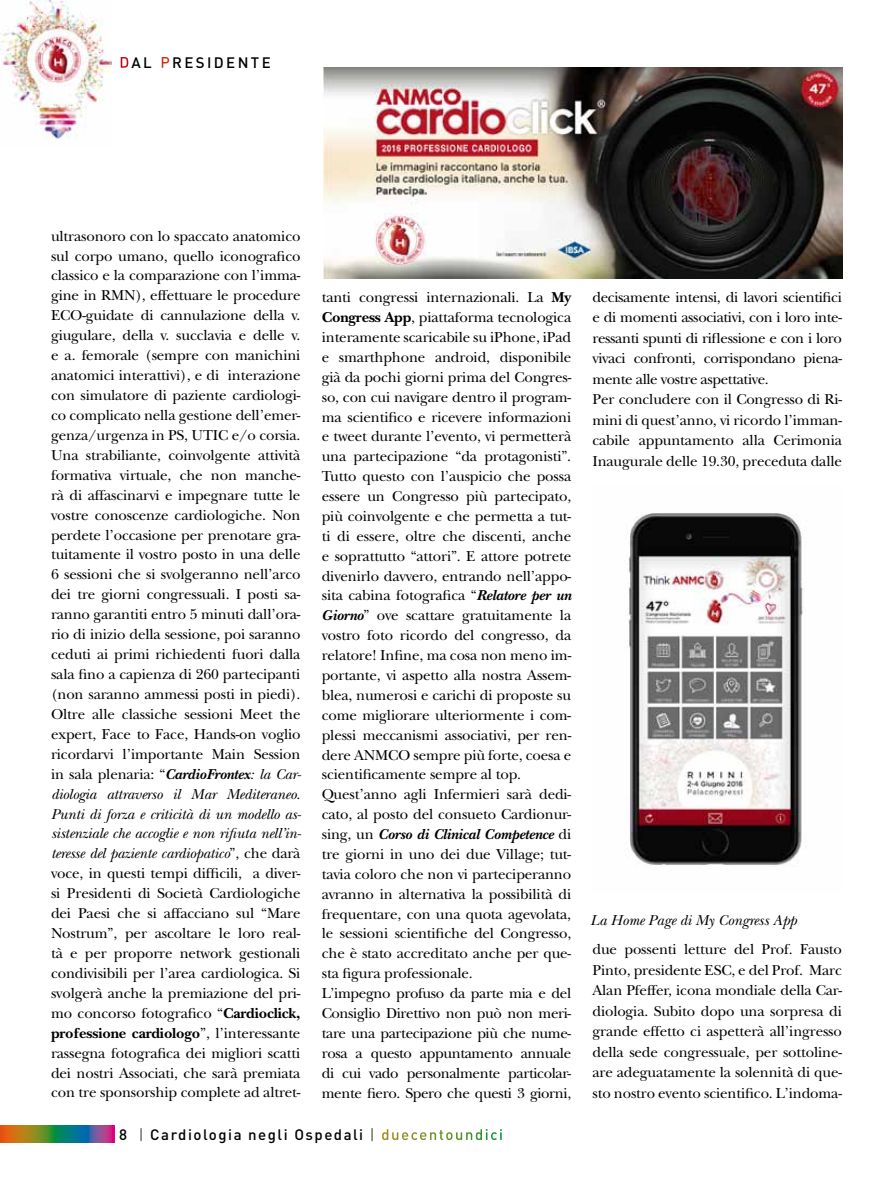
<style>
.page{position:relative;width:893px;height:1191px;background:#fff}
.page>*{position:absolute;margin:0;border:0;box-sizing:border-box;transform-origin:0 0}
.t1{font:15px/20px "New Baskerville";letter-spacing:-.01em;color:#000;text-align:justify}
.t2{font:500 15px "DIN";letter-spacing:.1em;color:#000}
.t3{font:italic 15px "New Baskerville";color:#000}
.s1{color:#fff}
.s2{font-weight:700;font-style:italic}
.s3{font-style:italic}
.s4{font-weight:700}
.s5{font-weight:300}
</style>
<div class="page">
<img style="left:0;top:0;width:112px;height:139px">
<svg style="left:0;top:1125px;width:115px;height:17px;background:#6d6f57"></svg>
<img style="left:323px;top:68px;width:520px;height:210px">
<img style="left:627px;top:513px;width:179px;height:354px">
<p class="t2" style="left:119px;top:53px;width:24px"><span class="s1">d</span> al</p>
<p class="t2" style="left:160px;top:53px;width:24px"><span class="s1">p</span> residente</p>
<p class="t1" style="left:51px;top:226px;width:252px">ultrasonoro con lo spaccato anatomico sul corpo umano, quello iconografico classico e la comparazione con l’imma&shy;gine in RMN), effettuare le procedure ECO-guidate di cannulazione della v. giugulare, della v. succlavia e delle v. e a. femorale (sempre con manichini anatomici interattivi), e di interazione con simulatore di paziente cardiologi&shy;co complicato nella gestione dell’emer&shy;genza/urgenza in PS, UTIC e/o corsia.<br>Una strabiliante, coinvolgente attività formativa virtuale, che non manche&shy;rà di affascinarvi e impegnare tutte le vostre conoscenze cardiologiche. Non perdete l’occasione per prenotare gra&shy;tuitamente il vostro posto in una delle 6 sessioni che si svolgeranno nell’arco dei tre giorni congressuali. I posti sa&shy;ranno garantiti entro 5 minuti dall’ora&shy;rio di inizio della sessione, poi saranno ceduti ai primi richiedenti fuori dalla sala fino a capienza di 260 partecipanti (non saranno ammessi posti in piedi).<br>Oltre alle classiche sessioni Meet the expert, Face to Face, Hands-on voglio ricordarvi l’importante Main Session in sala plenaria: “<span class="s2">CardioFrontex</span><span class="s3">: la Car&shy;diologia attraverso il Mar Mediteraneo.<br>Punti di forza e criticità di un modello as&shy;sistenziale che accoglie e non rifiuta nell’in&shy;teresse del paziente cardiopatico</span>”, che darà voce, in questi tempi difficili, a diver&shy;si Presidenti di Società Cardiologiche dei Paesi che si affacciano sul “Mare Nostrum”, per ascoltare le loro real&shy;tà e per proporre network gestionali condivisibili per l’area cardiologica. Si svolgerà anche la premiazione del pri&shy;mo concorso fotografico “<span class="s4">Cardioclick, professione cardiologo</span>”, l’interessante rassegna fotografica dei migliori scatti dei nostri Associati, che sarà premiata con tre sponsorship complete ad altret-</p>
<p class="t1" style="left:322px;top:287px;width:251px;text-align:left">tanti congressi internazionali. La <span class="s4">My Congress App</span>, piattaforma tecnologica interamente scaricabile su iPhone, iPad e smarthphone android, disponibile già da pochi giorni prima del Congres&shy;so, con cui navigare dentro il program&shy;ma scientifico e ricevere informazioni e tweet durante l’evento, vi permetterà una partecipazione “da protagonisti”.<br>Tutto questo con l’auspicio che possa essere un Congresso più partecipato, più coinvolgente e che permetta a tut&shy;ti di essere, oltre che discenti, anche e soprattutto “attori”. E attore potrete divenirlo davvero, entrando nell’appo&shy;sita cabina fotografica “<span class="s2">Relatore per un Giorno</span>” ove scattare gratuitamente la vostro foto ricordo del congresso, da relatore! Infine, ma cosa non meno im&shy;portante, vi aspetto alla nostra Assem&shy;blea, numerosi e carichi di proposte su come migliorare ulteriormente i com&shy;plessi meccanismi associativi, per ren&shy;dere ANMCO sempre più forte, coesa e scientificamente sempre al top.<br>Quest’anno agli Infermieri sarà dedi&shy;cato, al posto del consueto Cardionur&shy;sing, un <span class="s2">Corso di Clinical Competence</span> di tre giorni in uno dei due Village; tut&shy;tavia coloro che non vi parteciperanno avranno in alternativa la possibilità di frequentare, con una quota agevolata, le sessioni scientifiche del Congresso, che è stato accreditato anche per que&shy;sta figura professionale.<br>L’impegno profuso da parte mia e del Consiglio Direttivo non può non meri&shy;tare una partecipazione più che nume&shy;rosa a questo appuntamento annuale di cui vado personalmente particolar&shy;mente fiero. Spero che questi 3 giorni,</p>
<p class="t1" style="left:592px;top:287px;width:251px;line-height:20.4px;text-align:left">decisamente intensi, di lavori scientifici e di momenti associativi, con i loro inte&shy;ressanti spunti di riflessione e con i loro vivaci confronti, corrispondano piena&shy;mente alle vostre aspettative.<br>Per concludere con il Congresso di Ri&shy;mini di quest’anno, vi ricordo l’imman&shy;cabile appuntamento alla Cerimonia Inaugurale delle 19.30, preceduta dalle</p>
<p class="t3" style="left:590px;top:911px;width:208px">La Home Page di My Congress App</p>
<p class="t1" style="left:592px;top:939px;width:251px;line-height:20.4px">due possenti letture del Prof. Fausto Pinto, presidente ESC, e del Prof. Marc Alan Pfeffer, icona mondiale della Car&shy;diologia. Subito dopo una sorpresa di grande effetto ci aspetterà all’ingresso della sede congressuale, per sottoline&shy;are adeguatamente la solennità di que&shy;sto nostro evento scientifico. L’indoma-</p>
<p class="t2" style="left:119px;top:1125px;width:385px">8 <span class="s5">|</span> Cardiologia negli Ospedali <span class="s5">|</span> <span class="s1">duecentoundici</span></p>
</div>
